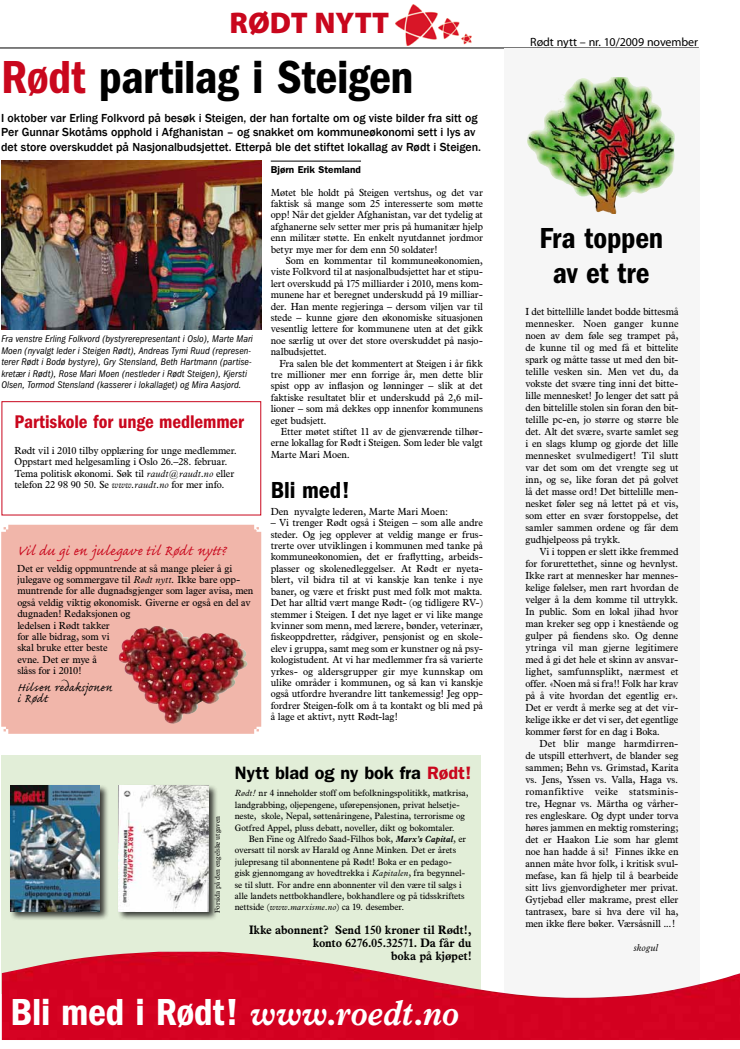
<style>
.page{position:relative;width:740px;height:1049px;background:#fff}
.page>*{position:absolute;margin:0;border:0;box-sizing:border-box;transform-origin:0 0}
.t1{font:600 condensed 48px "Franklin Gothic";letter-spacing:-.015em;color:#000}
.t2{font:600 condensed 39px "Franklin Gothic";letter-spacing:-.01em;color:#fff}
.t3{font:600 condensed 30px/34.8px "Franklin Gothic";letter-spacing:-.005em;color:#000;text-align:center}
.t4{font:900 30px "Myriad Pro";color:#c9071d}
.t5{font:600 condensed 24px "Franklin Gothic";letter-spacing:-.005em;color:#000}
.t6{font:600 condensed 19px "Franklin Gothic";letter-spacing:-.005em;color:#c9071d}
.t7{font:18px "Caflisch Script Pro";letter-spacing:.045em;color:#c9071d}
.t8{font:600 18px "Franklin Gothic";color:#000}
.t9{font:15px/11px "Caflisch Script Pro";letter-spacing:.03em;color:#000}
.t10{font:500 12px/14.5px "Franklin Gothic";letter-spacing:-.005em;color:#000}
.t11{font:700 12px/13px "News Plantin";letter-spacing:-.015em;color:#000;text-align:right}
.t12{font:12px "Myriad";letter-spacing:-.005em;color:#000}
.t13{font:10px/12px "News Plantin";letter-spacing:-.005em;color:#000;text-align:justify}
.t14{font:italic condensed 10px/11.4px "Franklin Gothic";letter-spacing:.005em;color:#000}
.t15{font:600 10px "Franklin Gothic";letter-spacing:.005em;color:#000}
.t16{font:italic 10px "News Plantin";letter-spacing:.01em;color:#000}
.t17{font:9px/11.4px "News Plantin";color:#000}
.t18{font:7px "News Plantin";letter-spacing:.01em;color:#000}
.s1{color:#c9071d}
.s2{font-style:italic}
.s3{font-weight:700;font-style:italic}
.s4{font-family:"News Plantin";font-weight:700;font-style:italic;font-stretch:normal;font-size:36px}
</style>
<div class="page">
<div style="left:2px;top:755px;width:479px;height:239px;background:#e2eed8"></div>
<img style="left:396px;top:4px;width:76px;height:41px">
<hr style="left:0;top:47px;width:699px;height:1px;background:#000">
<div style="left:504px;top:48px;width:195px;height:955px;background:#f6f6f6"></div>
<img style="left:527px;top:77px;width:146px;height:137px">
<img style="left:2px;top:952px;width:738px;height:88px">
<hr style="left:271px;top:161px;width:90px;height:1px;background:#000">
<img style="left:1px;top:160px;width:260px;height:169px">
<div style="left:1px;top:525px;width:260px;height:209px;background:#f1b6aa"></div>
<img style="left:118px;top:626px;width:129px;height:98px">
<div style="left:117px;top:784px;width:101px;height:137px;background:#000;opacity:.75"></div>
<img style="left:118px;top:786px;width:90px;height:125px">
<div style="left:9px;top:784px;width:100px;height:137px;background:#000;opacity:.75"></div>
<img style="left:11px;top:786px;width:88px;height:125px">
<div style="left:1px;top:401px;width:260px;height:114px;border:1px solid #c9071d"></div>
<h3 class="t4" style="left:230px;top:6px;width:161px">Rødt Nytt</h3>
<h1 class="t1" style="left:1px;top:50px;width:414px"><span class="s1">Rødt</span> partilag i Steigen</h1>
<p class="t10" style="left:1px;top:111px;width:481px">I oktober var Erling Folkvord på besøk i Steigen, der han fortalte om og viste bilder fra sitt og<br>Per Gunnar Skotåms opphold i Afghanistan – og snakket om kommuneøkonomi sett i lys av det store overskuddet på Nasjonalbudsjettet. Etterpå ble det stiftet lokallag av Rødt i Steigen.</p>
<p class="t14" style="left:1px;top:333px;width:253px">Fra venstre Erling Folkvord (bystyrerepresentant i Oslo), Marte Mari Moen (nyvalgt leder i Steigen Rødt), Andreas Tymi Ruud (represen&shy;terer Rødt i Bodø bystyre), Gry Stensland, Beth Hartmann (partise&shy;kretær i Rødt), Rose Mari Moen (nestleder i Rødt Steigen), Kjersti Olsen, Tormod Stensland (kasserer i lokallaget) og Mira Aasjord.</p>
<h3 class="t6" style="left:14px;top:411px;width:231px">Partiskole for unge medlemmer</h3>
<p class="t13" style="left:14px;top:444px;width:224px;line-height:11.4px;text-align:left">Rødt vil i 2010 tilby opplæring for unge medlemmer.<br>Oppstart med helgesamling i Oslo 26.–28. februar.<br>Tema politisk økonomi. Søk til <span class="s2">raudt@raudt.no</span> eller telefon 22 98 90 50. Se <span class="s2">www.raudt.no</span> for mer info<span class="s2">.</span></p>
<h3 class="t7" style="left:17px;top:541px;width:210px">Vil du gi en julegave til Rødt nytt?</h3>
<p class="t13" style="left:17px;top:562px;width:238px;line-height:11.4px;text-align:left">Det er veldig oppmuntrende at så mange pleier å gi julegave og sommergave til <span class="s2">Rødt nytt</span>. Ikke bare opp&shy;muntrende for alle dugnadsgjenger som lager avisa, men også veldig viktig økonomisk. Giverne er også en del av dugnaden! Redaksjonen og<br>ledelsen i Rødt takker<br>for alle bidrag, som vi<br>skal bruke etter beste<br>evne. Det er mye å<br>slåss for i 2010!</p>
<h3 class="t9" style="left:17px;top:683px;width:97px">Hilsen redaksjonen i Rødt</h3>
<p class="t15" style="left:271px;top:163px;width:92px">Bjørn Erik Stemland</p>
<p class="t13" style="left:271px;top:186px;width:214px;line-height:11.4px">Møtet ble holdt på Steigen vertshus, og det var faktisk så mange som 25 interesserte som møtte opp! Når det gjelder Afghanistan, var det tydelig at afghanerne selv setter mer pris på humanitær hjelp enn militær støtte. En enkelt nyutdannet jordmor betyr mye mer for dem enn 50 soldater!</p>
<p class="t13" style="left:271px;top:255px;width:214px;line-height:11.4px;text-indent:15px">Som en kommentar til kommuneøkonomien, viste Folkvord til at nasjonalbudsjettet har et stipu&shy;lert overskudd på 175 milliarder i 2010, mens kom&shy;munene har et beregnet underskudd på 19 milliar&shy;der. Han mente regjeringa – dersom viljen var til stede – kunne gjøre den økonomiske situasjonen vesentlig lettere for kommunene uten at det gikk noe særlig ut over det store overskuddet på nasjo&shy;nalbudsjettet.</p>
<p class="t13" style="left:271px;top:357px;width:214px;line-height:11.4px;text-indent:9px">Fra salen ble det kommentert at Steigen i år fikk tre millioner mer enn forrige år, men dette blir spist opp av inflasjon og lønninger – slik at det faktiske resultatet blir et underskudd på 2,6 mil&shy;lioner – som må dekkes opp innenfor kommunens eget budsjett.</p>
<p class="t13" style="left:271px;top:426px;width:214px;line-height:11.4px;text-indent:10px">Etter møtet stiftet 11 av de gjenværende tilhør&shy;erne lokallag for Rødt i Steigen. Som leder ble valgt Marte Mari Moen.</p>
<h3 class="t5" style="left:271px;top:476px;width:81px">Bli med!</h3>
<p class="t13" style="left:271px;top:505px;width:179px">Den nyvalgte lederen, Marte Mari Moen:</p>
<p class="t13" style="left:271px;top:517px;width:214px;line-height:11.4px">– Vi trenger Rødt også i Steigen – som alle andre steder. Og jeg opplever at veldig mange er frus&shy;trerte over utviklingen i kommunen med tanke på kommuneøkonomien, det er fraflytting, arbeids&shy;plasser og skolenedleggelser. At Rødt er nyeta&shy;blert, vil bidra til at vi kanskje kan tenke i nye baner, og være et friskt pust med folk mot makta.<br>Det har alltid vært mange Rødt- (og tidligere RV-) stemmer i Steigen. I det nye laget er vi like mange kvinner som menn, med lærere, bønder, veterinær, fiskeoppdretter, rådgiver, pensjonist og en skole&shy;elev i gruppa, samt meg som er kunstner og nå psy&shy;kologistudent. At vi har medlemmer fra så varierte yrkes- og aldersgrupper gir mye kunnskap om ulike områder i kommunen, og så kan vi kanskje også utfordre hverandre litt tankemessig! Jeg opp&shy;fordrer Steigen-folk om å ta kontakt og bli med på å lage et aktivt, nytt Rødt-lag!</p>
<p class="t18" style="left:213px;top:913px;width:98px;rotate:-90deg">Forsida på den engelske utgaven</p>
<h3 class="t8" style="left:235px;top:762px;width:238px">Nytt blad og ny bok fra <span class="s1">Rødt!</span></h3>
<p class="t17" style="left:235px;top:787px;width:235px"><span class="s2">Rødt!</span> nr 4 inneholder stoff om befolkningspolitikk, matkrisa, landgrabbing, oljepengene, uførepensjonen, privat helsetje&shy;neste, skole, Nepal, søttenåringene, Palestina, terrorisme og Gotfred Appel, pluss debatt, noveller, dikt og bokomtaler.</p>
<p class="t17" style="left:235px;top:833px;width:233px;text-indent:14px">Ben Fine og Alfredo Saad-Filhos bok, <span class="s3">Marx’s Capital</span>, er oversatt til norsk av Harald og Anne Minken. Det er årets julepresang til abonnentene på Rødt! Boka er en pedago&shy;gisk gjennomgang av hovedtrekka i <span class="s2">Kapitalen</span>, fra begynnel&shy;se til slutt. For andre enn abonnenter vil den være til salgs i alle landets nettbokhandlere, bokhandlere og på tidsskriftets nettside (<span class="s2">www.marxisme.no</span>) ca 19. desember.</p>
<p class="t11" style="left:249px;top:923px;width:224px">Ikke abonnent? Send 150 kroner til Rødt!, konto 6276.05.32571. Da får du<br>boka på kjøpet!</p>
<h2 class="t2" style="left:11px;top:990px;width:450px">Bli med i Rødt! <span class="s4">www.roedt.no</span></h2>
<p class="t12" style="left:530px;top:36px;width:169px">Rødt nytt – nr. 10/2009 november</p>
<h3 class="t3" style="left:539px;top:221px;width:125px">Fra toppen av et tre</h3>
<p class="t13" style="left:525px;top:305px;width:155px">I det bittellille landet bodde bittesmå mennesker. Noen ganger kunne noen av dem føle seg trampet på, de kunne til og med få et bittelite spark og måtte tasse ut med den bit&shy;telille vesken sin. Men vet du, da vokste det svære ting inni det bitte&shy;lille mennesket! Jo lenger det satt på den bittelille stolen sin foran den bit&shy;telille pc-en, jo større og større ble det. Alt det svære, svarte samlet seg i en slags klump og gjorde det lille mennesket svulmedigert! Til slutt var det som om det vrengte seg ut inn, og se, like foran det på golvet lå det masse ord! Det bittelille men&shy;nesket føler seg nå lettet på et vis, som etter en svær forstoppelse, det samler sammen ordene og får dem gudhjelpeoss på trykk.</p>
<p class="t13" style="left:525px;top:545px;width:155px;text-indent:14px">Vi i toppen er slett ikke fremmed for forurettethet, sinne og hevnlyst.<br>Ikke rart at mennesker har mennes&shy;kelige følelser, men rart hvordan de velger å la dem komme til uttrykk.<br>In public. Som en lokal jihad hvor man kreker seg opp i knestående og gulper på fiendens sko. Og denne ytringa vil man gjerne legitimere med å gi det hele et skinn av ansvar&shy;lighet, samfunnsplikt, nærmest et offer. «Noen må si fra!! Folk har krav på å vite hvordan det egentlig er».<br>Det er verdt å merke seg at det vir&shy;kelige ikke er det vi ser, det egentlige kommer først for en dag i Boka.</p>
<p class="t13" style="left:525px;top:737px;width:155px;text-indent:14px">Det blir mange harmdirren&shy;de utspill etterhvert, de blander seg sammen; Behn vs. Grimstad, Karita vs. Jens, Yssen vs. Valla, Haga vs. romanfiktive veike statsminis&shy;tre, Hegnar vs. Märtha og vårher&shy;res engleskare. Og dypt under torva høres jammen en mektig romstering; det er Haakon Lie som har glemt noe han hadde å si! Finnes ikke en annen måte hvor folk, i kritisk svul&shy;mefase, kan få hjelp til å bearbeide sitt livs gjenvordigheter mer privat.<br>Gytjebad eller makrame, prest eller tantrasex, bare si hva dere vil ha, men ikke flere bøker. Værsåsnill ...!</p>
<p class="t16" style="left:633px;top:942px;width:26px">skogul</p>
</div>
